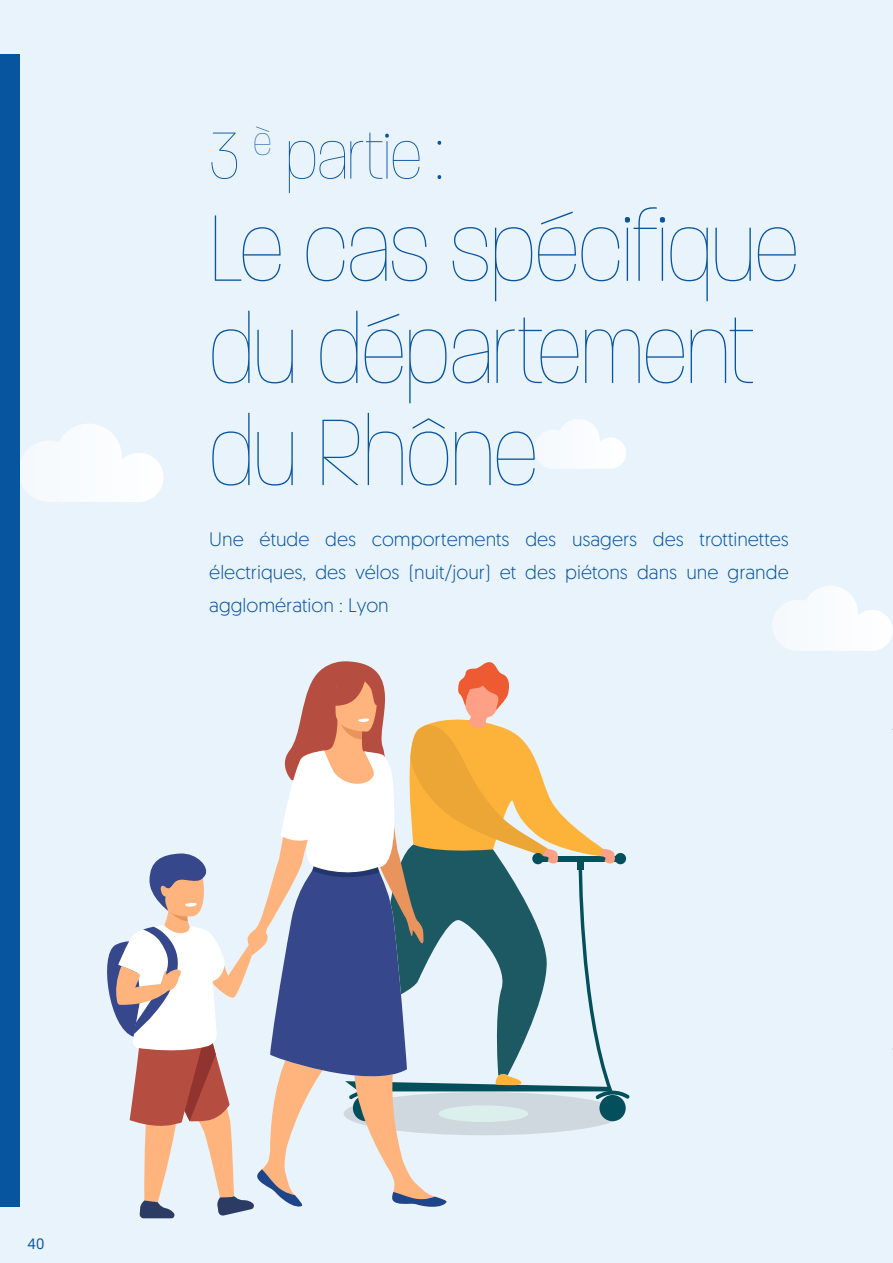
<style>
.page{position:relative;width:893px;height:1263px;background:#e9f3fb}
.page>*{position:absolute;margin:0;border:0;box-sizing:border-box;transform-origin:0 0}
.t1{font:100 102.15px/102.1px "Paralucent Condensed";color:#07549f}
.t2{font:100 72px "Paralucent Condensed";color:#07549f}
.t3{font:300 19.5px/33px "Geomanist";color:#07549f;text-align:justify}
.t4{font:15px "Geomanist";color:#07549f}
</style>
<div class="page">
<svg style="left:19px;top:424px;width:145px;height:78px"></svg>
<svg style="left:773px;top:586px;width:120px;height:65px"></svg>
<svg style="left:534px;top:419px;width:92px;height:50px"></svg>
<div style="left:0;top:54px;width:19px;height:1152px;background:#07549f"></div>
<svg style="left:107px;top:661px;width:523px;height:557px"></svg>
<h2 class="t2" style="left:209px;top:116px;width:235px">3 <sup>è</sup> partie :</h2>
<h1 class="t1" style="left:209px;top:197px;width:590px">Le cas spécifique du département du Rhône</h1>
<p class="t3" style="left:209px;top:522px;width:581px">Une étude des comportements des usagers des trottinettes électriques, des vélos (nuit/jour) et des piétons dans une grande agglomération : Lyon</p>
<p class="t4" style="left:28px;top:1234px;width:18px">40</p>
</div>
